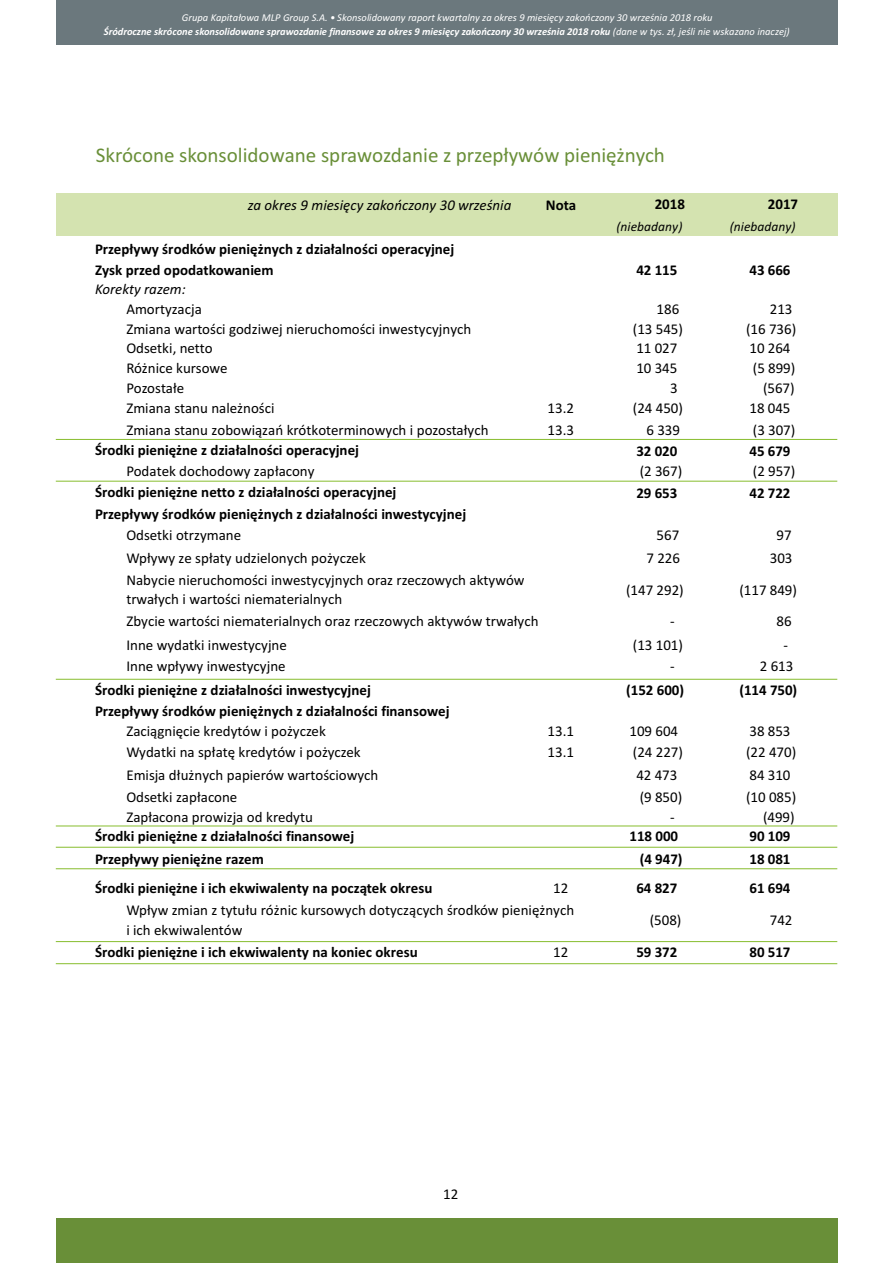
<style>
.page{position:relative;width:893px;height:1263px;background:#fff}
.page>*{position:absolute;margin:0;border:0;box-sizing:border-box;transform-origin:0 0}
.t1{font:21px "Calibri";color:#698f38}
.t2{font:15px/19.6px "Calibri";color:#000}
.t3{font:700 15px/20.9px "Calibri";color:#000}
.t4{font:italic 15px "Calibri";color:#000}
.t5{font:italic 13.5px "Calibri";color:#000}
.t6{font:italic 10.5px/13.6px "Calibri";color:#fff;text-align:center}
.s1{font-weight:700}
</style>
<div class="page">
<div style="left:56px;top:193px;width:781px;height:42px;background:#d4e3b0"></div>
<div style="left:56px;top:0;width:782px;height:45px;background:#6b787d"></div>
<div style="left:56px;top:1218px;width:782px;height:45px;background:#698f38"></div>
<hr style="left:56px;top:439px;width:781px;height:1px;background:#87bd2e">
<hr style="left:56px;top:481px;width:781px;height:1px;background:#87bd2e">
<hr style="left:56px;top:679px;width:781px;height:1px;background:#87bd2e">
<hr style="left:56px;top:826px;width:781px;height:1px;background:#87bd2e">
<hr style="left:56px;top:847px;width:781px;height:1px;background:#87bd2e">
<hr style="left:56px;top:868px;width:781px;height:1px;background:#87bd2e">
<hr style="left:56px;top:941px;width:781px;height:1px;background:#87bd2e">
<hr style="left:56px;top:963px;width:781px;height:1px;background:#87bd2e">
<p class="t6" style="left:104px;top:12px;width:687px">Grupa Kapitałowa MLP Group S.A. • Skonsolidowany raport kwartalny za okres 9 miesięcy zakończony 30 września 2018 roku<br><span class="s1">Śródroczne skrócone skonsolidowane sprawozdanie finansowe za okres 9 miesięcy zakończony 30 września 2018 roku</span> (dane w tys. zł, jeśli nie wskazano inaczej)</p>
<h1 class="t1" style="left:96px;top:146px;width:571px">Skrócone skonsolidowane sprawozdanie z przepływów pieniężnych</h1>
<p class="t4" style="left:248px;top:199px;width:265px">za okres 9 miesięcy zakończony 30 września</p>
<p class="t3" style="left:546px;top:196px;width:32px">Nota</p>
<p class="t3" style="left:655px;top:195px;width:32px">2018</p>
<p class="t3" style="left:768px;top:195px;width:32px">2017</p>
<p class="t5" style="left:616px;top:221px;width:67px">(niebadany)</p>
<p class="t5" style="left:730px;top:221px;width:67px">(niebadany)</p>
<p class="t3" style="left:95px;top:240px;width:361px">Przepływy środków pieniężnych z działalności operacyjnej<br>Zysk przed opodatkowaniem</p>
<p class="t3" style="left:636px;top:261px;width:43px">42 115</p>
<p class="t3" style="left:750px;top:261px;width:42px">43 666</p>
<p class="t4" style="left:95px;top:283px;width:92px">Korekty razem:</p>
<p class="t2" style="left:126px;top:300px;width:77px">Amortyzacja</p>
<p class="t2" style="left:657px;top:300px;width:24px">186</p>
<p class="t2" style="left:770px;top:300px;width:24px">213</p>
<p class="t2" style="left:633px;top:320px;width:52px">(13 545)</p>
<p class="t2" style="left:746px;top:320px;width:52px">(16 736)</p>
<p class="t2" style="left:126px;top:340px;width:88px">Odsetki, netto</p>
<p class="t2" style="left:636px;top:340px;width:43px">11 027</p>
<p class="t2" style="left:750px;top:340px;width:42px">10 264</p>
<p class="t2" style="left:126px;top:360px;width:103px">Różnice kursowe</p>
<p class="t2" style="left:636px;top:360px;width:43px">10 345</p>
<p class="t2" style="left:753px;top:360px;width:44px">(5 899)</p>
<p class="t2" style="left:126px;top:379px;width:59px">Pozostałe</p>
<p class="t2" style="left:670px;top:379px;width:9px">3</p>
<p class="t2" style="left:763px;top:379px;width:33px">(567)</p>
<p class="t2" style="left:126px;top:399px;width:150px">Zmiana stanu należności</p>
<p class="t2" style="left:547px;top:399px;width:28px">13.2</p>
<p class="t2" style="left:633px;top:399px;width:52px">(24 450)</p>
<p class="t2" style="left:750px;top:399px;width:42px">18 045</p>
<p class="t2" style="left:126px;top:421px;width:364px">Zmiana stanu zobowiązań krótkoterminowych i pozostałych</p>
<p class="t2" style="left:547px;top:421px;width:28px">13.3</p>
<p class="t2" style="left:646px;top:421px;width:35px">6 339</p>
<p class="t2" style="left:753px;top:421px;width:44px">(3 307)</p>
<p class="t3" style="left:95px;top:441px;width:265px">Środki pieniężne z działalności operacyjnej</p>
<p class="t3" style="left:636px;top:442px;width:43px">32 020</p>
<p class="t3" style="left:750px;top:442px;width:42px">45 679</p>
<p class="t2" style="left:126px;top:463px;width:190px">Podatek dochodowy zapłacony</p>
<p class="t2" style="left:640px;top:463px;width:44px">(2 367)</p>
<p class="t2" style="left:753px;top:463px;width:44px">(2 957)</p>
<p class="t3" style="left:95px;top:483px;width:303px">Środki pieniężne netto z działalności operacyjnej</p>
<p class="t3" style="left:636px;top:484px;width:43px">29 653</p>
<p class="t3" style="left:750px;top:484px;width:42px">42 722</p>
<p class="t3" style="left:95px;top:505px;width:373px">Przepływy środków pieniężnych z działalności inwestycyjnej</p>
<p class="t2" style="left:126px;top:527px;width:116px">Odsetki otrzymane</p>
<p class="t2" style="left:657px;top:527px;width:24px">567</p>
<p class="t2" style="left:777px;top:527px;width:17px">97</p>
<p class="t2" style="left:126px;top:550px;width:241px">Wpływy ze spłaty udzielonych pożyczek</p>
<p class="t2" style="left:646px;top:550px;width:35px">7 226</p>
<p class="t2" style="left:770px;top:550px;width:24px">303</p>
<p class="t2" style="left:626px;top:581px;width:59px">(147 292)</p>
<p class="t2" style="left:739px;top:581px;width:59px">(117 849)</p>
<p class="t2" style="left:670px;top:613px;width:6px">-</p>
<p class="t2" style="left:777px;top:613px;width:17px">86</p>
<p class="t2" style="left:126px;top:636px;width:162px">Inne wydatki inwestycyjne</p>
<p class="t2" style="left:633px;top:636px;width:52px">(13 101)</p>
<p class="t2" style="left:783px;top:636px;width:6px">-</p>
<p class="t2" style="left:126px;top:657px;width:161px">Inne wpływy inwestycyjne</p>
<p class="t2" style="left:670px;top:657px;width:6px">-</p>
<p class="t2" style="left:760px;top:657px;width:35px">2 613</p>
<p class="t3" style="left:95px;top:680px;width:277px">Środki pieniężne z działalności inwestycyjnej</p>
<p class="t3" style="left:626px;top:681px;width:59px">(152 600)</p>
<p class="t3" style="left:739px;top:681px;width:59px">(114 750)</p>
<p class="t3" style="left:95px;top:702px;width:356px">Przepływy środków pieniężnych z działalności finansowej</p>
<p class="t2" style="left:126px;top:722px;width:201px">Zaciągnięcie kredytów i pożyczek</p>
<p class="t2" style="left:547px;top:722px;width:28px">13.1</p>
<p class="t2" style="left:630px;top:722px;width:50px">109 604</p>
<p class="t2" style="left:750px;top:722px;width:42px">38 853</p>
<p class="t2" style="left:126px;top:744px;width:236px">Wydatki na spłatę kredytów i pożyczek</p>
<p class="t2" style="left:547px;top:744px;width:28px">13.1</p>
<p class="t2" style="left:633px;top:744px;width:52px">(24 227)</p>
<p class="t2" style="left:746px;top:744px;width:52px">(22 470)</p>
<p class="t2" style="left:126px;top:767px;width:254px">Emisja dłużnych papierów wartościowych</p>
<p class="t2" style="left:636px;top:767px;width:43px">42 473</p>
<p class="t2" style="left:750px;top:767px;width:42px">84 310</p>
<p class="t2" style="left:126px;top:788px;width:112px">Odsetki zapłacone</p>
<p class="t2" style="left:640px;top:788px;width:44px">(9 850)</p>
<p class="t2" style="left:746px;top:788px;width:52px">(10 085)</p>
<p class="t2" style="left:126px;top:808px;width:188px">Zapłacona prowizja od kredytu</p>
<p class="t2" style="left:670px;top:808px;width:6px">-</p>
<p class="t2" style="left:763px;top:808px;width:33px">(499)</p>
<p class="t3" style="left:95px;top:827px;width:261px">Środki pieniężne z działalności finansowej</p>
<p class="t3" style="left:630px;top:827px;width:50px">118 000</p>
<p class="t3" style="left:750px;top:827px;width:42px">90 109</p>
<p class="t3" style="left:95px;top:849px;width:170px">Przepływy pieniężne razem</p>
<p class="t3" style="left:640px;top:850px;width:44px">(4 947)</p>
<p class="t3" style="left:750px;top:850px;width:42px">18 081</p>
<p class="t3" style="left:95px;top:879px;width:339px">Środki pieniężne i ich ekwiwalenty na początek okresu</p>
<p class="t2" style="left:553px;top:880px;width:17px">12</p>
<p class="t3" style="left:636px;top:879px;width:43px">64 827</p>
<p class="t3" style="left:750px;top:879px;width:42px">61 694</p>
<p class="t2" style="left:650px;top:912px;width:33px">(508)</p>
<p class="t2" style="left:770px;top:912px;width:24px">742</p>
<p class="t3" style="left:95px;top:943px;width:324px">Środki pieniężne i ich ekwiwalenty na koniec okresu</p>
<p class="t2" style="left:553px;top:943px;width:17px">12</p>
<p class="t3" style="left:636px;top:943px;width:43px">59 372</p>
<p class="t3" style="left:750px;top:943px;width:42px">80 517</p>
<p class="t2" style="left:126px;top:320px;width:346px">Zmiana wartości godziwej nieruchomości inwestycyjnych</p>
<p class="t2" style="left:126px;top:571px;width:400px">Nabycie nieruchomości inwestycyjnych oraz rzeczowych aktywów trwałych i wartości niematerialnych</p>
<p class="t2" style="left:126px;top:612px;width:414px">Zbycie wartości niematerialnych oraz rzeczowych aktywów trwałych</p>
<p class="t2" style="left:126px;top:901px;width:449px">Wpływ zmian z tytułu różnic kursowych dotyczących środków pieniężnych i ich ekwiwalentów</p>
<p class="t2" style="left:443px;top:1185px;width:17px">12</p>
</div>
